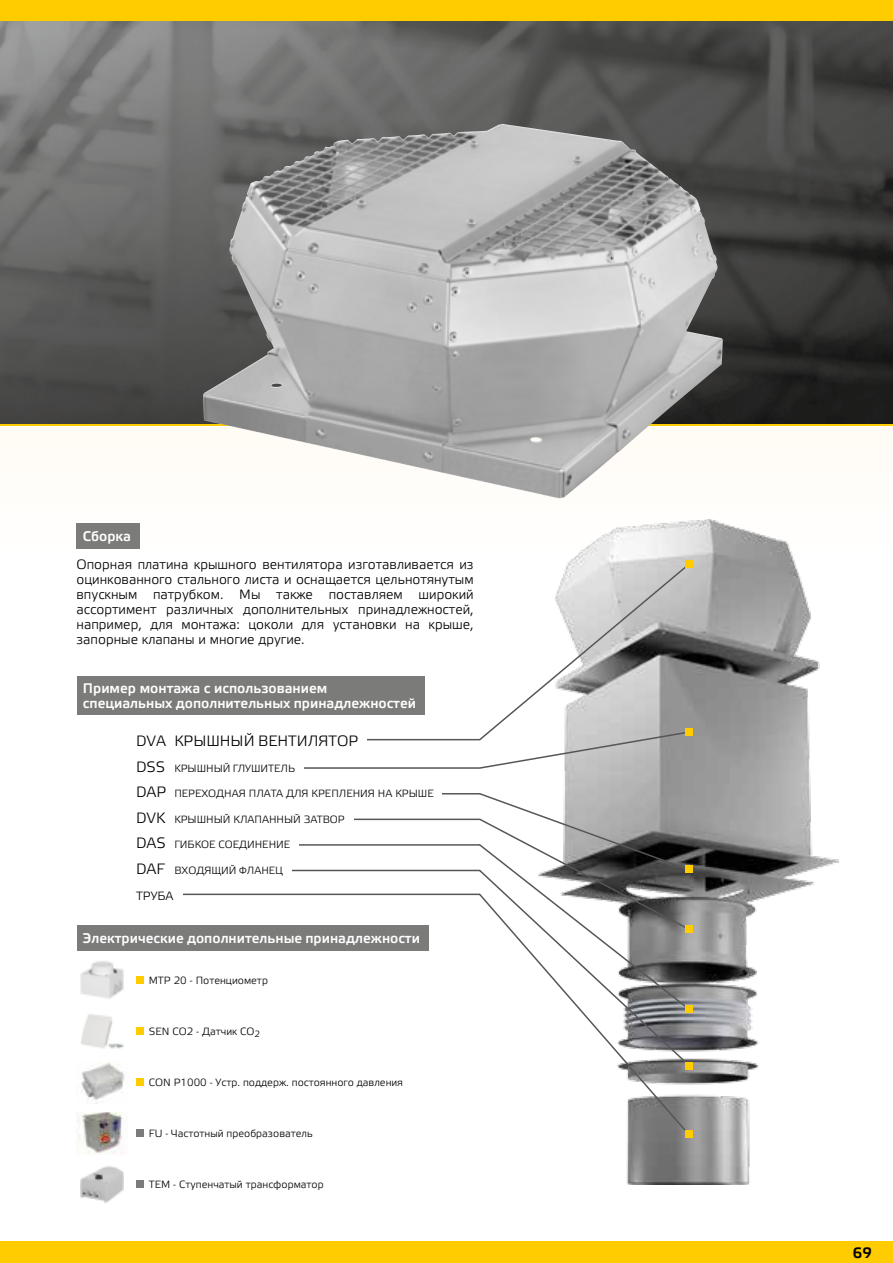
<style>
.page{position:relative;width:893px;height:1263px;background:#fff}
.page>*{position:absolute;margin:0;border:0;box-sizing:border-box;transform-origin:0 0}
.t1{font:300 15px "Etelka";color:#000}
.t2{font:500 15px "Etelka";color:#000}
.t3{font:500 13.95px/15px "Etelka";color:#fff}
.t4{font:300 13.5px/15px "Etelka";color:#000;text-align:justify}
.t5{font:300 12px "Etelka";color:#000}
.t6{font:300 10.5px "Etelka";color:#000}
.s1{font-size:15px}
</style>
<div class="page">
<hr style="left:0;top:423px;width:893px;height:3px;background:#fc0">
<div style="left:0;top:1242px;width:893px;height:21px;background:#fc0"></div>
<div style="left:0;top:0;width:893px;height:21px;background:#fc0"></div>
<img style="left:0;top:21px;width:893px;height:402px">
<img style="left:81px;top:1014px;width:42px;height:35px">
<img style="left:77px;top:1112px;width:46px;height:42px">
<img style="left:81px;top:961px;width:42px;height:38px">
<img style="left:81px;top:1062px;width:44px;height:41px">
<img style="left:81px;top:1166px;width:42px;height:37px">
<div style="left:136px;top:1027px;width:8px;height:8px;background:#fc0"></div>
<div style="left:136px;top:1129px;width:8px;height:8px;background:#7b7b7a"></div>
<div style="left:136px;top:976px;width:8px;height:8px;background:#fc0"></div>
<div style="left:136px;top:1078px;width:8px;height:8px;background:#fc0"></div>
<div style="left:136px;top:1180px;width:8px;height:8px;background:#7b7b7a"></div>
<img style="left:564px;top:520px;width:275px;height:664px">
<div style="left:685px;top:560px;width:8px;height:7px;background:#fc0"></div>
<svg style="left:477px;top:562px;width:215px;height:208px"></svg>
<div style="left:685px;top:728px;width:8px;height:8px;background:#fc0"></div>
<div style="left:685px;top:865px;width:8px;height:8px;background:#fc0"></div>
<div style="left:685px;top:925px;width:8px;height:7px;background:#fc0"></div>
<svg style="left:564px;top:1067px;width:127px;height:70px"></svg>
<div style="left:685px;top:1005px;width:8px;height:8px;background:#fc0"></div>
<div style="left:685px;top:1131px;width:8px;height:7px;background:#fc0"></div>
<svg style="left:477px;top:792px;width:214px;height:275px"></svg>
<div style="left:685px;top:1062px;width:8px;height:7px;background:#fc0"></div>
<hr style="left:269px;top:739px;width:211px;height:1px;background:#565656">
<hr style="left:284px;top:767px;width:196px;height:2px;background:#565656">
<hr style="left:284px;top:818px;width:196px;height:2px;background:#565656">
<hr style="left:284px;top:844px;width:196px;height:2px;background:#565656">
<hr style="left:284px;top:870px;width:196px;height:1px;background:#565656">
<hr style="left:170px;top:893px;width:310px;height:2px;background:#565656">
<hr style="left:284px;top:793px;width:196px;height:1px;background:#565656">
<img style="left:203px;top:124px;width:520px;height:375px">
<div style="left:77px;top:523px;width:63px;height:26px;background:#7b7b7a"></div>
<div style="left:77px;top:676px;width:347px;height:38px;background:#7b7b7a"></div>
<div style="left:77px;top:925px;width:351px;height:25px;background:#7b7b7a"></div>
<div style="left:174px;top:733px;width:193px;height:13px;background:#fff"></div>
<div style="left:174px;top:760px;width:130px;height:12px;background:#fff"></div>
<div style="left:174px;top:811px;width:179px;height:12px;background:#fff"></div>
<div style="left:174px;top:836px;width:125px;height:12px;background:#fff"></div>
<div style="left:174px;top:862px;width:118px;height:12px;background:#fff"></div>
<div style="left:136px;top:887px;width:47px;height:13px;background:#fff"></div>
<div style="left:174px;top:785px;width:268px;height:12px;background:#fff"></div>
<p class="t3" style="left:83px;top:529px;width:50px">Сборка</p>
<p class="t4" style="left:77px;top:557px;width:399px">Опорная платина крышного вентилятора изготавливается из оцинкованного стального листа и оснащается цельнотянутым впускным патрубком. Мы также поставляем широкий ассортимент различных дополнительных принадлежностей, например, для монтажа: цоколи для установки на крыше, запорные клапаны и многие другие.</p>
<p class="t3" style="left:83px;top:681px;width:335px">Пример монтажа с использованием специальных дополнительных принадлежностей</p>
<p class="t1" style="left:174px;top:732px;width:185px">КРЫШНЫЙ ВЕНТИЛЯТОР</p>
<p class="t6" style="left:136px;top:762px;width:160px"><span class="s1">DSS</span> KРЫШНЫЙ ГЛУШИТЕЛЬ</p>
<p class="t1" style="left:136px;top:732px;width:32px">DVA</p>
<p class="t6" style="left:136px;top:788px;width:299px"><span class="s1">DAP</span> ПЕРЕХОДНАЯ ПЛAТА ДЛЯ КРЕПЛЕНИЯ НА КРЫШЕ</p>
<p class="t6" style="left:136px;top:813px;width:210px"><span class="s1">DVK</span> KРЫШНЫЙ КЛАПАННЫЙ ЗАТВОР</p>
<p class="t6" style="left:136px;top:839px;width:156px"><span class="s1">DAS</span> ГИБКОЕ СОЕДИНЕНИЕ</p>
<p class="t6" style="left:136px;top:864px;width:149px"><span class="s1">DAF</span> BХОДЯЩИЙ ФЛАНЕЦ</p>
<p class="t5" style="left:136px;top:889px;width:39px">ТРУБА</p>
<p class="t3" style="left:83px;top:931px;width:339px">Электрические дополнительные принадлежности</p>
<p class="t6" style="left:149px;top:974px;width:121px">MTP 20 - Потенциометр</p>
<p class="t6" style="left:149px;top:1025px;width:113px">SEN CO2 - Датчик CO<sub>2</sub></p>
<p class="t6" style="left:149px;top:1076px;width:256px">CON P1000 - Устр. поддерж. постоянного давления</p>
<p class="t6" style="left:149px;top:1127px;width:165px">FU - Частотный преобразователь</p>
<p class="t6" style="left:149px;top:1178px;width:176px">TEM - Стyпенчатый трансформатор</p>
<p class="t2" style="left:853px;top:1244px;width:20px">69</p>
</div>
